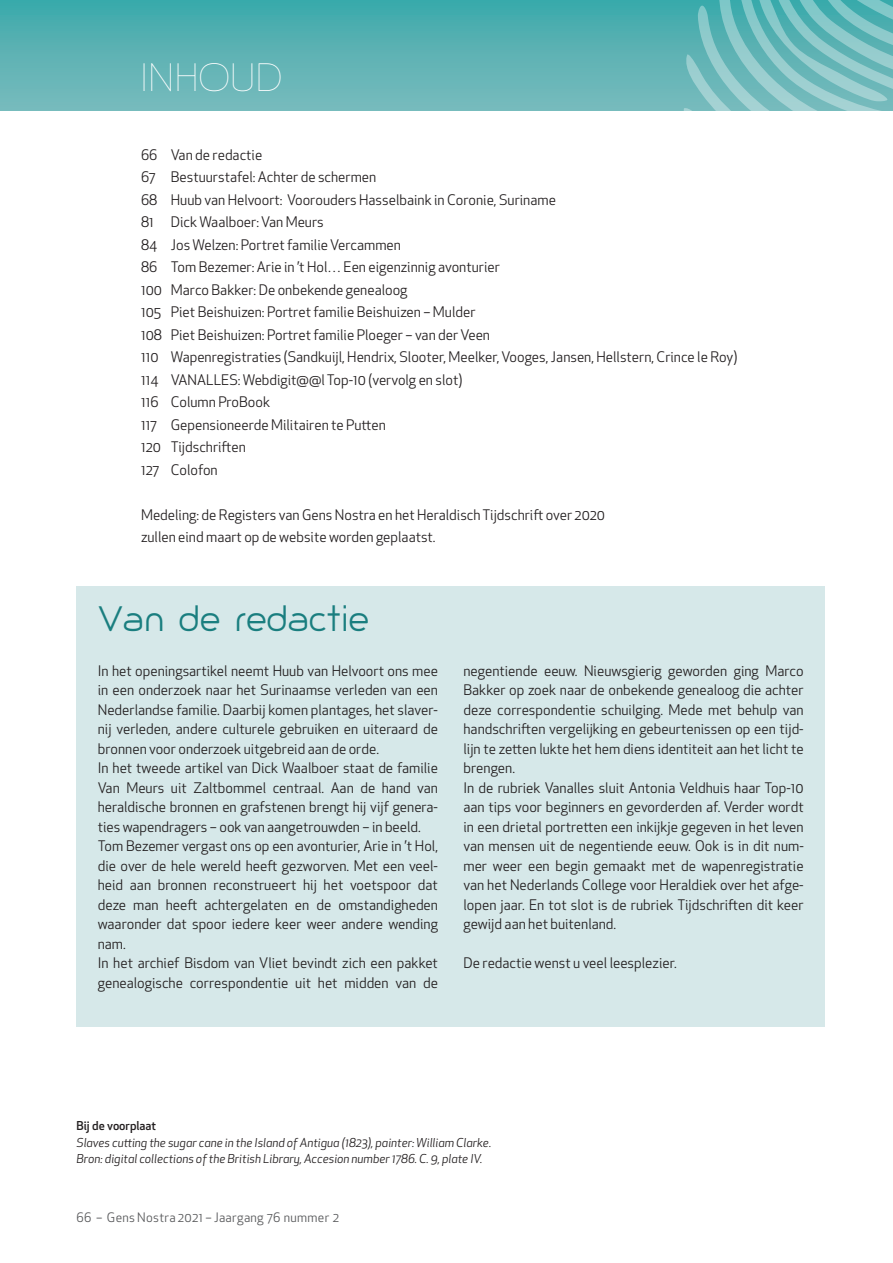
<style>
.page{position:relative;width:893px;height:1263px;background:#fff}
.page>*{position:absolute;margin:0;border:0;box-sizing:border-box;transform-origin:0 0}
.t1{font:100 37.5px "Giorgio";letter-spacing:.05em;color:#fff}
.t2{font:33px "Giorgio";color:#1a7e7f}
.t3{font:14.25px/19.5px "Apex New";color:#231f20}
.t4{font:12.75px "Apex New";letter-spacing:.025em;color:#57585a}
.t5{font:italic 12px/16.5px "Apex New";color:#231f20}
.t6{font:500 12px "Apex New";color:#231f20}
</style>
<div class="page">
<div style="left:0;top:0;width:893px;height:111px;background:linear-gradient(to bottom,#3da9ab,#7bbbbd)"></div>
<svg style="left:683px;top:0;width:210px;height:111px;background:#75bebf"></svg>
<div style="left:77px;top:587px;width:748px;height:440px;background:#d6e8e9"></div>
<h1 class="t1" style="left:141px;top:55px;width:142px">INHOUD</h1>
<p class="t3" style="left:141px;top:143px;width:598px;line-height:22.5px">66 Van de redactie<br>67 Bestuurstafel: Achter de schermen<br>68 Huub van Helvoort: Voorouders Hasselbaink in Coronie, Suriname<br>81 Dick Waalboer: Van Meurs<br>84 Jos Welzen: Portret familie Vercammen<br>86 Tom Bezemer: Arie in ’t Hol… Een eigenzinnig avonturier<br>100 Marco Bakker: De onbekende genealoog<br>105 Piet Beishuizen: Portret familie Beishuizen – Mulder<br>108 Piet Beishuizen: Portret familie Ploeger – van der Veen<br>110 Wapenregistraties (Sandkuijl, Hendrix, Slooter, Meelker, Vooges, Jansen, Hellstern, Crince le Roy)<br>114 VANALLES: Webdigit@@l Top-10 (vervolg en slot)<br>116 Column ProBook<br>117 Gepensioneerde Militairen te Putten<br>120 Tijdschriften<br>127 Colofon</p>
<p class="t3" style="left:141px;top:503px;width:466px;line-height:22.5px">Medeling: de Registers van Gens Nostra en het Heraldisch Tijdschrift over 2020 zullen eind maart op de website worden geplaatst.</p>
<h2 class="t2" style="left:98px;top:598px;width:273px">Van de redactie</h2>
<p class="t3" style="left:98px;top:661px;width:342px">In het openingsartikel neemt Huub van Helvoort ons mee in een onderzoek naar het Surinaamse verleden van een Nederlandse familie. Daarbij komen plantages, het slaver&shy;nij verleden, andere culturele gebruiken en uiteraard de bronnen voor onderzoek uitgebreid aan de orde.<br>In het tweede artikel van Dick Waalboer staat de familie Van Meurs uit Zaltbommel centraal. Aan de hand van heraldische bronnen en grafstenen brengt hij vijf genera&shy;ties wapendragers – ook van aangetrouwden – in beeld.<br>Tom Bezemer vergast ons op een avonturier, Arie in ’t Hol, die over de hele wereld heeft gezworven. Met een veel&shy;heid aan bronnen reconstrueert hij het voetspoor dat deze man heeft achtergelaten en de omstandigheden waaronder dat spoor iedere keer weer andere wending nam.<br>In het archief Bisdom van Vliet bevindt zich een pakket genealogische correspondentie uit het midden van de</p>
<p class="t3" style="left:463px;top:661px;width:342px">negentiende eeuw. Nieuwsgierig geworden ging Marco Bakker op zoek naar de onbekende genealoog die achter deze correspondentie schuilging. Mede met behulp van handschriften vergelijking en gebeurtenissen op een tijd&shy;lijn te zetten lukte het hem diens identiteit aan het licht te brengen.<br>In de rubriek Vanalles sluit Antonia Veldhuis haar Top-10 aan tips voor beginners en gevorderden af. Verder wordt in een drietal portretten een inkijkje gegeven in het leven van mensen uit de negentiende eeuw. Ook is in dit num&shy;mer weer een begin gemaakt met de wapenregistratie van het Nederlands College voor Heraldiek over het afge&shy;lopen jaar. En tot slot is de rubriek Tijdschriften dit keer gewijd aan het buitenland.</p>
<p class="t3" style="left:463px;top:953px;width:215px">De redactie wenst u veel leesplezier.</p>
<p class="t6" style="left:77px;top:1118px;width:81px">Bij de voorplaat</p>
<p class="t5" style="left:77px;top:1134px;width:416px">Slaves cutting the sugar cane in the Island of Antigua (1823), painter: William Clarke.<br>Bron: digital collections of the British Library, Accesion number 1786. C. 9, plate IV.</p>
<p class="t4" style="left:77px;top:1209px;width:264px">66 – Gens Nostra 2021 – Jaargang 76 nummer 2</p>
</div>
